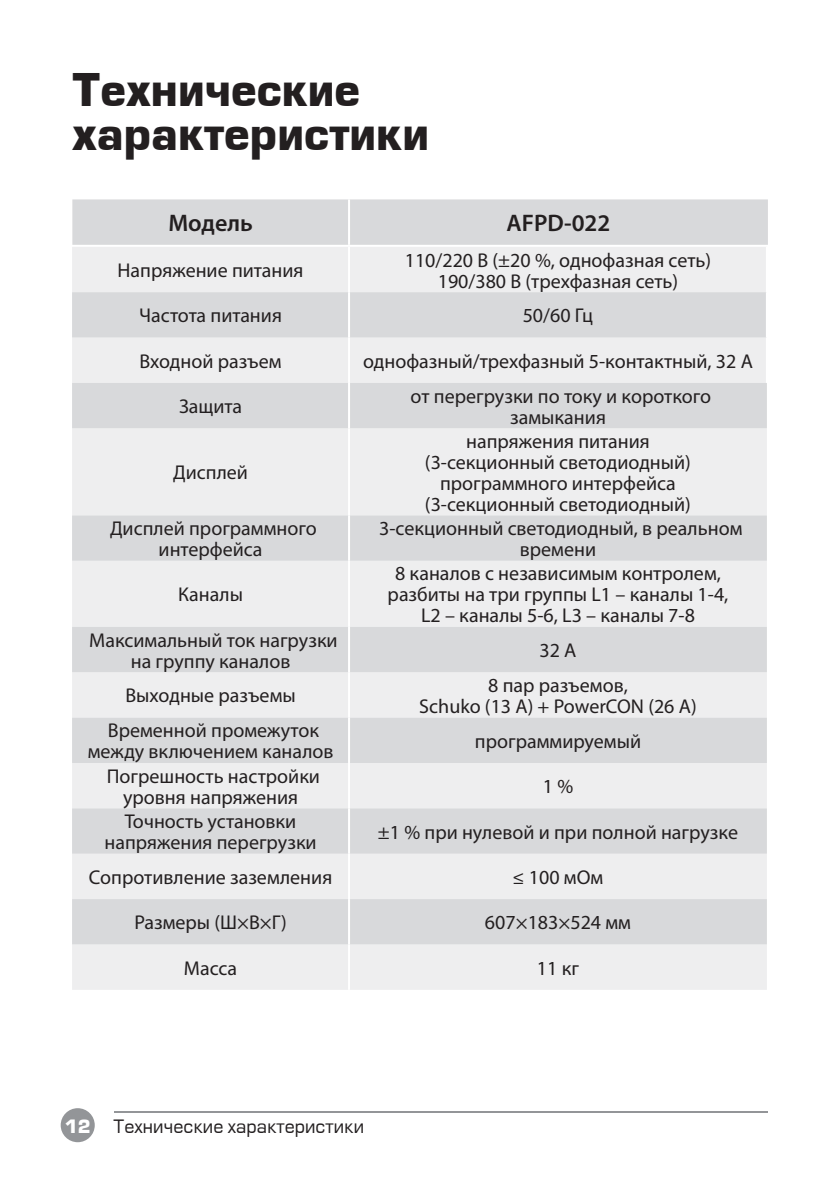
<style>
.page{position:relative;width:840px;height:1191px;background:#fff}
.page>*{position:absolute;margin:0;border:0;box-sizing:border-box;transform-origin:0 0}
.t1{font:700 44px/44px "Europe";color:#231f20}
.t2{font:600 24px "Myriad Pro";color:#231f20}
.t3{font:20px/21px "Myriad Pro";color:#231f20;text-align:center}
.t4{font:18px "Europe";color:#231f20}
.t5{font:700 18px "Europe";color:#fff}
</style>
<div class="page">
<div style="left:61px;top:1108px;width:34px;height:34px;background:#939598;border-radius:50%"></div>
<hr style="left:114px;top:1111px;width:653px;height:2px;background:#939598">
<div style="left:72px;top:247px;width:694px;height:742px;background:#eeeeef"></div>
<svg style="left:72px;top:292px;width:694px;height:652px;background:#e3e3e5"></svg>
<hr style="left:348px;top:247px;width:2px;height:45px;background:#fff">
<hr style="left:765px;top:247px;width:2px;height:45px;background:#fff">
<hr style="left:348px;top:292px;width:2px;height:45px;background:#fff">
<hr style="left:765px;top:292px;width:2px;height:45px;background:#fff">
<hr style="left:348px;top:337px;width:2px;height:46px;background:#fff">
<hr style="left:765px;top:337px;width:2px;height:46px;background:#fff">
<hr style="left:348px;top:383px;width:2px;height:45px;background:#fff">
<hr style="left:348px;top:428px;width:2px;height:87px;background:#fff">
<hr style="left:348px;top:515px;width:2px;height:46px;background:#fff">
<hr style="left:348px;top:561px;width:2px;height:66px;background:#fff">
<hr style="left:348px;top:627px;width:2px;height:45px;background:#fff">
<hr style="left:348px;top:672px;width:2px;height:45px;background:#fff">
<hr style="left:348px;top:717px;width:2px;height:46px;background:#fff">
<hr style="left:348px;top:763px;width:2px;height:45px;background:#fff">
<hr style="left:348px;top:808px;width:2px;height:45px;background:#fff">
<hr style="left:348px;top:853px;width:2px;height:46px;background:#fff">
<hr style="left:348px;top:899px;width:2px;height:45px;background:#fff">
<hr style="left:348px;top:944px;width:2px;height:45px;background:#fff">
<div style="left:72px;top:199px;width:695px;height:46px;background:#d8d9db"></div>
<hr style="left:348px;top:199px;width:2px;height:46px;background:#fff">
<h1 class="t1" style="left:72px;top:67px;width:358px">Технические характеристики</h1>
<p class="t2" style="left:168px;top:208px;width:86px">Модель</p>
<p class="t2" style="left:506px;top:208px;width:105px">AFPD-022</p>
<p class="t3" style="left:117px;top:259px;width:187px">Напряжение питания</p>
<p class="t3" style="left:404px;top:249px;width:308px">110/220 В (±20 %, однофазная сеть)<br>190/380 В (трехфазная сеть)</p>
<p class="t3" style="left:139px;top:305px;width:144px">Частота питания</p>
<p class="t3" style="left:522px;top:305px;width:72px">50/60 Гц</p>
<p class="t3" style="left:139px;top:350px;width:144px">Входной разъем</p>
<p class="t3" style="left:363px;top:350px;width:391px">однофазный/трехфазный 5-контактный, 32 А</p>
<p class="t3" style="left:179px;top:395px;width:65px">Защита</p>
<p class="t3" style="left:410px;top:385px;width:302px">от перегрузки по току и короткого замыкания</p>
<p class="t3" style="left:173px;top:462px;width:76px">Дисплей</p>
<p class="t3" style="left:425px;top:430px;width:267px">напряжения питания (3-секционный светодиодный) программного интерфейса (3-секционный светодиодный)</p>
<p class="t3" style="left:110px;top:517px;width:208px">Дисплей программного интерфейса</p>
<p class="t3" style="left:379px;top:517px;width:364px">3-секционный светодиодный, в реальном времени</p>
<p class="t3" style="left:178px;top:584px;width:66px">Каналы</p>
<p class="t3" style="left:387px;top:563px;width:342px">8 каналов с независимым контролем, разбиты на три группы L1 – каналы 1-4,<br>L2 – каналы 5-6, L3 – каналы 7-8</p>
<p class="t3" style="left:89px;top:629px;width:250px">Максимальный ток нагрузки на группу каналов</p>
<p class="t3" style="left:539px;top:639px;width:38px">32 A</p>
<p class="t3" style="left:125px;top:685px;width:172px">Выходные разъемы</p>
<p class="t3" style="left:419px;top:674px;width:279px">8 пар разъемов,<br>Schuko (13 А) + PowerCON (26 А)</p>
<p class="t3" style="left:88px;top:720px;width:247px">Временной промежуток между включением каналов</p>
<p class="t3" style="left:474px;top:730px;width:167px">программируемый</p>
<p class="t3" style="left:107px;top:765px;width:214px">Погрешность настройки уровня напряжения</p>
<p class="t3" style="left:542px;top:775px;width:32px">1 %</p>
<p class="t3" style="left:104px;top:810px;width:213px">Точность установки напряжения перегрузки</p>
<p class="t3" style="left:378px;top:821px;width:361px">±1 % при нулевой и при полной нагрузке</p>
<p class="t3" style="left:89px;top:866px;width:245px">Сопротивление заземления</p>
<p class="t3" style="left:512px;top:866px;width:92px">≤ 100 мОм</p>
<p class="t3" style="left:134px;top:912px;width:154px">Размеры (Ш×В×Г)</p>
<p class="t3" style="left:484px;top:912px;width:147px">607×183×524 мм</p>
<p class="t3" style="left:184px;top:957px;width:55px">Масса</p>
<p class="t3" style="left:536px;top:957px;width:44px">11 кг</p>
<p class="t5" style="left:65px;top:1115px;width:27px">12</p>
<p class="t4" style="left:113px;top:1116px;width:252px">Технические характеристики</p>
</div>
